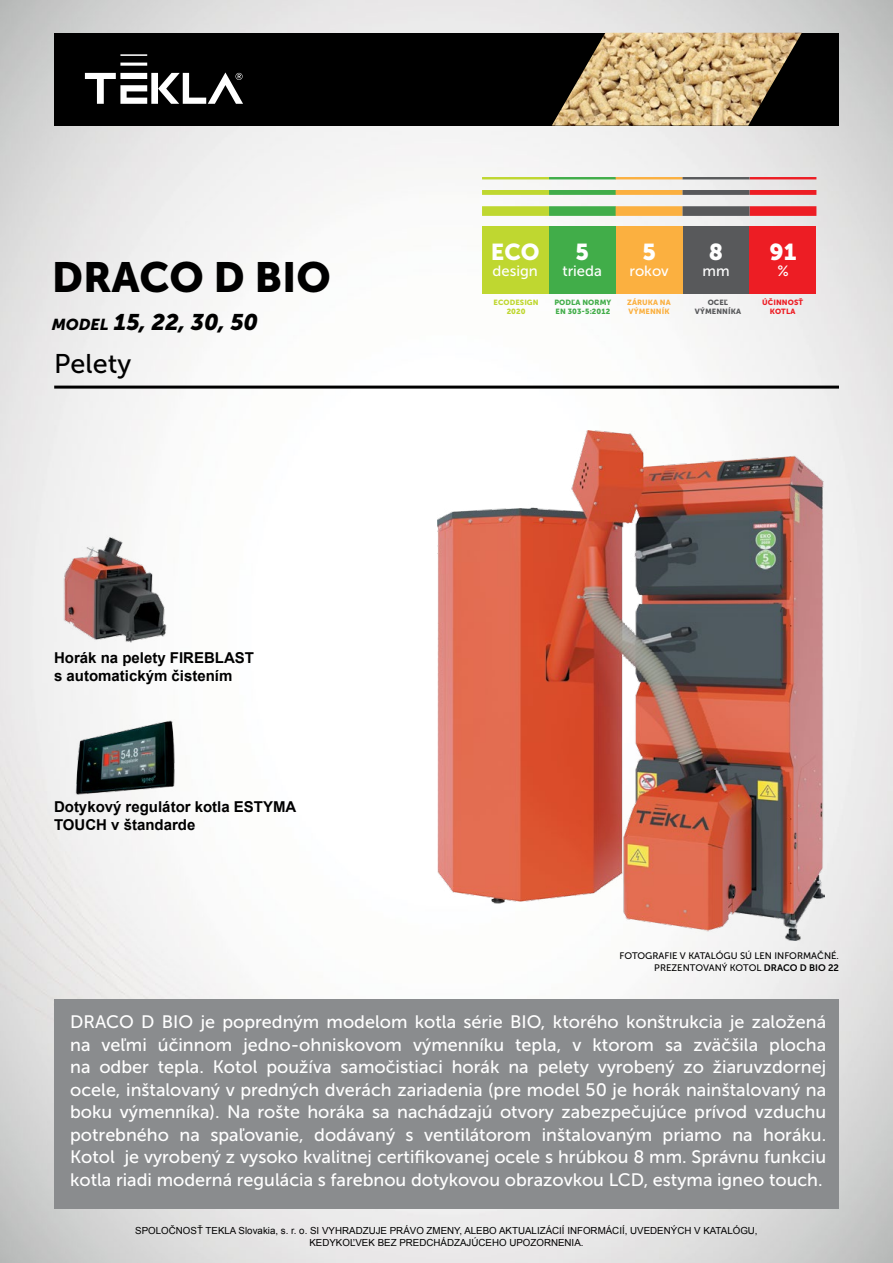
<style>
.page{position:relative;width:893px;height:1263px;background:#fff}
.page>*{position:absolute;margin:0;border:0;box-sizing:border-box;transform-origin:0 0}
.t1{font:42px "Museo Sans 900";color:#000}
.t2{font:27px "Museo Sans 500";color:#000}
.t3{font:22.95px "Museo Sans 900";color:#fff}
.t4{font:italic 22.5px "Museo Sans 900";color:#000}
.t5{font:18px/22.5px "Museo Sans 500";color:#fff;text-align:justify}
.t6{font:700 15px/18px "Arial";color:#000}
.t7{font:14.85px "Museo Sans 500";color:#fff}
.t8{font:9.75px/12px "Arial";color:#000;text-align:center}
.t9{font:9.45px/12px "Museo Sans 500";color:#000;text-align:right}
.t10{font:7.5px/9px "Museo Sans 900";letter-spacing:.01em;color:#41ad49}
.t11{font:7.5px/9px "Museo Sans 900";letter-spacing:.01em;color:#fbb040}
.t12{font:7.5px/9px "Museo Sans 900";letter-spacing:.01em;color:#58595b;text-align:center}
.t13{font:7.5px/9px "Museo Sans 900";letter-spacing:.01em;color:#ed1d24;text-align:center}
.t14{font:7.5px/9px "Museo Sans 900";letter-spacing:.01em;color:#bfd730;text-align:center}
.s1{font-size:15.75px}
.s2{font-family:"Museo Sans 700"}
</style>
<div class="page">
<img style="left:0;top:0;width:893px;height:1263px">
<div style="left:54px;top:33px;width:785px;height:93px;background:#000"></div>
<svg style="left:85px;top:54px;width:158px;height:50px"></svg>
<img style="left:552px;top:33px;width:250px;height:93px">
<img style="left:438px;top:430px;width:387px;height:510px">
<div style="left:549px;top:226px;width:67px;height:67px;background:#41ad49"></div>
<div style="left:616px;top:226px;width:67px;height:67px;background:#fbb040"></div>
<div style="left:683px;top:226px;width:66px;height:67px;background:#58595b"></div>
<div style="left:749px;top:226px;width:67px;height:67px;background:#ed1d24"></div>
<svg style="left:482px;top:177px;width:334px;height:39px"></svg>
<div style="left:482px;top:226px;width:67px;height:67px;background:#bfd730"></div>
<hr style="left:54px;top:386px;width:785px;height:3px;background:#000">
<div style="left:54px;top:999px;width:785px;height:210px;background:#8a8c8e"></div>
<img style="left:75px;top:720px;width:101px;height:75px">
<img style="left:64px;top:534px;width:104px;height:108px">
<h1 class="t1" style="left:52px;top:253px;width:281px">DRACO D BIO</h1>
<p class="t4" style="left:52px;top:309px;width:208px"><span class="s1">MODEL</span> 15, 22, 30, 50</p>
<h2 class="t2" style="left:54px;top:349px;width:78px">Pelety</h2>
<p class="t6" style="left:54px;top:650px;width:202px">Horák na pelety FIREBLAST s automatickým čistením</p>
<p class="t6" style="left:54px;top:799px;width:244px">Dotykový regulátor kotla ESTYMA<br>TOUCH v štandarde</p>
<p class="t3" style="left:491px;top:239px;width:50px">ECO</p>
<p class="t7" style="left:493px;top:263px;width:47px">design</p>
<p class="t14" style="left:494px;top:298px;width:47px">ECODESIGN<br>2020</p>
<p class="t3" style="left:575px;top:239px;width:15px">5</p>
<p class="t7" style="left:562px;top:263px;width:41px">trieda</p>
<p class="t3" style="left:642px;top:239px;width:15px">5</p>
<p class="t7" style="left:629px;top:263px;width:41px">rokov</p>
<p class="t3" style="left:709px;top:239px;width:16px">8</p>
<p class="t7" style="left:702px;top:263px;width:29px">mm</p>
<p class="t3" style="left:769px;top:239px;width:28px">91</p>
<p class="t7" style="left:777px;top:263px;width:13px">%</p>
<p class="t10" style="left:554px;top:298px;width:58px">PODĽA NORMY<br>EN 303-5:2012</p>
<p class="t11" style="left:627px;top:298px;width:45px">ZÁRUKA NA<br>VÝMENNÍK</p>
<p class="t12" style="left:695px;top:298px;width:48px">OCEĽ<br>VÝMENNÍKA</p>
<p class="t13" style="left:762px;top:298px;width:42px">ÚČINNOSŤ<br>KOTLA</p>
<p class="t9" style="left:619px;top:949px;width:221px">FOTOGRAFIE V KATALÓGU SÚ LEN INFORMAČNÉ.<br>PREZENTOVANÝ KOTOL <span class="s2">DRACO D BIO 22</span></p>
<p class="t5" style="left:70px;top:1011px;width:758px">DRACO D BIO je popredným modelom kotla série BIO, ktorého konštrukcia je založená na veľmi účinnom jedno-ohniskovom výmenníku tepla, v ktorom sa zväčšila plocha na odber tepla. Kotol používa samočistiaci horák na pelety vyrobený zo žiaruvzdornej ocele, inštalovaný v predných dverách zariadenia (pre model 50 je horák nainštalovaný na boku výmenníka). Na rošte horáka sa nachádzajú otvory zabezpečujúce prívod vzduchu potrebného na spaľovanie, dodávaný s ventilátorom inštalovaným priamo na horáku.<br>Kotol je vyrobený z vysoko kvalitnej certifikovanej ocele s hrúbkou 8 mm. Správnu funkciu kotla riadi moderná regulácia s farebnou dotykovou obrazovkou LCD, estyma igneo touch.</p>
<p class="t8" style="left:135px;top:1225px;width:624px">SPOLOČNOSŤ TEKLA Slovakia, s. r. o. SI VYHRADZUJE PRÁVO ZMENY, ALEBO AKTUALIZÁCIÍ INFORMÁCIÍ, UVEDENÝCH V KATALÓGU,<br>KEDYKOĽVEK BEZ PREDCHÁDZAJÚCEHO UPOZORNENIA.</p>
</div>
